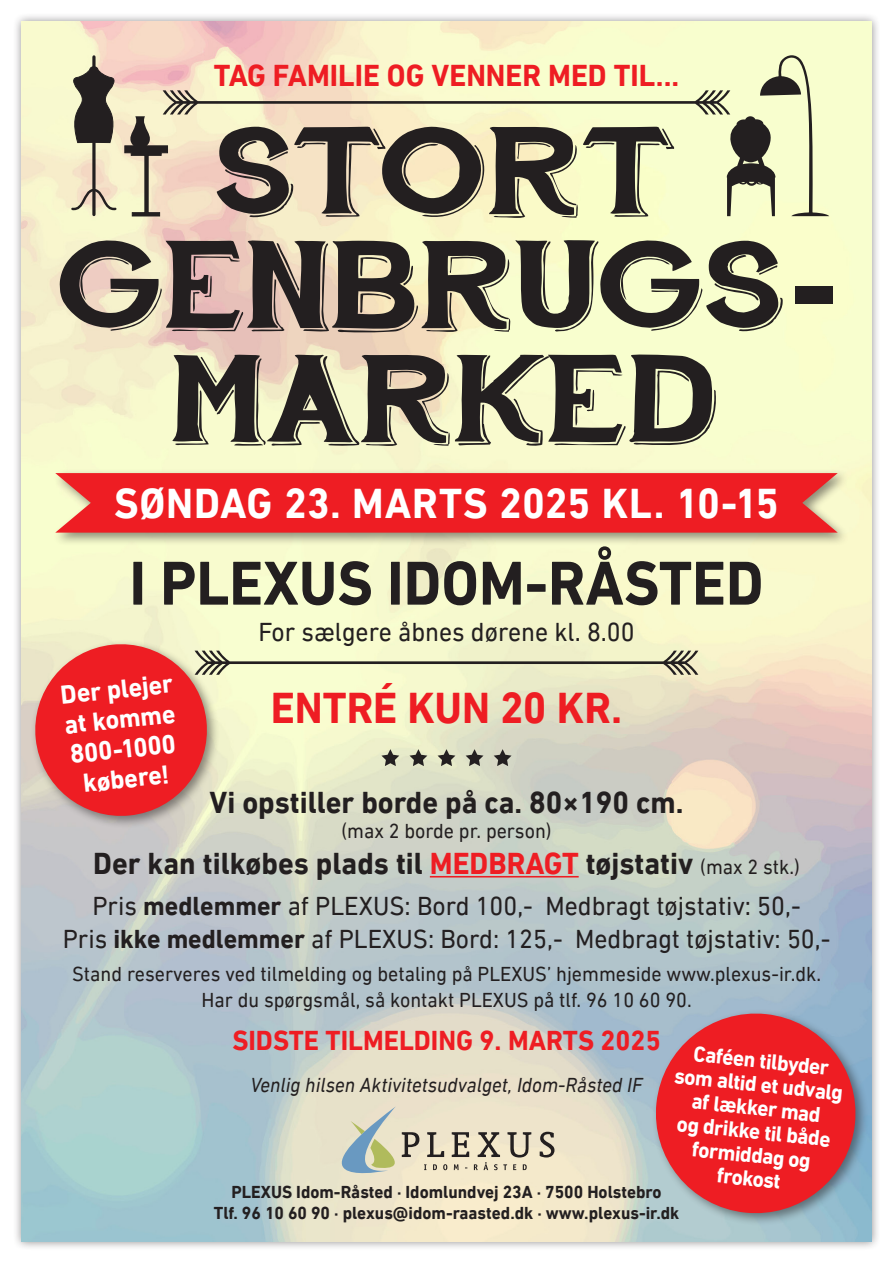
<style>
.page{position:relative;width:893px;height:1263px;background:#fff}
.page>*{position:absolute;margin:0;border:0;box-sizing:border-box;transform-origin:0 0}
.t1{font:124.2px/114px "Hand Shop Typography C30 demo";color:#231f20;text-align:center;scale:1.11 1}
.t2{font:700 63px "DIN Next LT Pro";color:#231f20;scale:.95 1}
.t3{font:700 45px "DIN Next LT Pro";color:#ee1d23;scale:.95 1}
.t4{font:700 43.5px "DIN Next LT Pro";letter-spacing:.01em;color:#fff;scale:.95 1}
.t5{font:700 31.5px "DIN Next LT Pro";color:#231f20;scale:.95 1}
.t6{font:700 31.5px "DIN Next LT Pro";color:#ee1d23;scale:.95 1}
.t7{font:700 28.5px "DIN Next LT Pro";color:#ee1d23;scale:.95 1}
.t8{font:27px/32.4px "DIN Next LT Pro";color:#231f20;text-align:center;scale:.95 1}
.t9{font:700 27px/30px "DIN Next LT Pro";color:#fff;text-align:center;scale:.95 1}
.t10{font:700 22.2px/23.7px "DIN Next LT Pro";color:#fff;text-align:center;scale:.95 1}
.t11{font:21px "DIN Next LT Pro";color:#231f20;scale:.95 1}
.t12{font:italic 21px "DIN Next LT Pro";color:#231f20;scale:.95 1}
.t13{font:700 18px/21.6px "DIN Next LT Pro";color:#231f20;text-align:center;scale:.95 1}
.s1{font-family:"Arial";font-weight:700}
.s2{color:#ee1d23}
.s3{font-weight:400;font-size:21px}
.s4{font-weight:700}
</style>
<div class="page">
<div style="left:12px;top:12px;width:869px;height:1239px;background:#231f20;opacity:.5"></div>
<img style="left:21px;top:21px;width:851px;height:1221px">
<hr style="left:430px;top:876px;width:149px;height:1px;background:#ee1d23">
<div style="left:52px;top:468px;width:797px;height:78px;background:#231f20;opacity:.5"></div>
<svg style="left:55px;top:473px;width:783px;height:60px;background:#ed272a"></svg>
<svg style="left:66px;top:55px;width:763px;height:161px;background:#e6dfbb"></svg>
<svg style="left:540px;top:1132px;width:14px;height:25px"></svg>
<svg style="left:338px;top:1106px;width:193px;height:68px;background:#d1cdb7"></svg>
<div style="left:31px;top:640px;width:189px;height:189px;background:#231f20;opacity:.5"></div>
<svg style="left:31px;top:640px;width:667px;height:180px;background:#e2bba4"></svg>
<div style="left:651px;top:1009px;width:218px;height:217px;background:#231f20;opacity:.5"></div>
<svg style="left:651px;top:1008px;width:210px;height:210px;background:#d44952"></svg>
<p class="t6" style="left:214px;top:56px;width:491px">TAG FAMILIE OG VENNER MED TIL...</p>
<p class="t1" style="left:217px;top:124px;width:415px">STORT</p>
<p class="t1" style="left:60px;top:238px;width:698px">GENBRUGS<span class="s1">-<br></span>MARKED</p>
<p class="t4" style="left:114px;top:478px;width:701px">SØNDAG 23. MARTS 2025 KL. 10-15</p>
<p class="t2" style="left:129px;top:546px;width:669px">I PLEXUS IDOM-RÅSTED</p>
<p class="t8" style="left:258px;top:615px;width:398px">For sælgere åbnes dørene kl. 8.00</p>
<p class="t3" style="left:271px;top:681px;width:372px">ENTRÉ KUN 20 KR.</p>
<p class="t9" style="left:59px;top:679px;width:120px;rotate:-6deg">Der plejer at komme<br>800-1000 købere!</p>
<p class="t5" style="left:210px;top:784px;width:500px">Vi opstiller borde på ca. 80×190 cm.</p>
<p class="t11" style="left:341px;top:819px;width:223px">(max 2 borde pr. person)</p>
<p class="t5" style="left:93px;top:845px;width:745px">Der kan tilkøbes plads til <span class="s2">MEDBRAGT</span> tøjstativ <span class="s3">(max 2 stk.)</span></p>
<p class="t8" style="left:63px;top:889px;width:810px">Pris <span class="s4">medlemmer</span> af PLEXUS: Bord 100,- Medbragt tøjstativ: 50,-<br>Pris <span class="s4">ikke medlemmer</span> af PLEXUS: Bord: 125,- Medbragt tøjstativ: 50,-</p>
<p class="t11" style="left:72px;top:962px;width:790px">Stand reserveres ved tilmelding og betaling på PLEXUS’ hjemmeside www.plexus-ir.dk.</p>
<p class="t11" style="left:201px;top:987px;width:518px">Har du spørgsmål, så kontakt PLEXUS på tlf. 96 10 60 90.</p>
<p class="t7" style="left:232px;top:1023px;width:452px">SIDSTE TILMELDING 9. MARTS 2025</p>
<p class="t10" style="left:678px;top:1039px;width:180px;rotate:6deg">Caféen tilbyder som altid et udvalg af lækker mad<br>og drikke til både formiddag og frokost</p>
<p class="t12" style="left:250px;top:1073px;width:414px">Venlig hilsen Aktivitetsudvalget, Idom-Råsted IF</p>
<p class="t13" style="left:214px;top:1180px;width:492px">PLEXUS Idom-Råsted · Idomlundvej 23A · 7500 Holstebro<br>Tlf. 96 10 60 90 · plexus@idom-raasted.dk · www.plexus-ir.dk</p>
</div>
